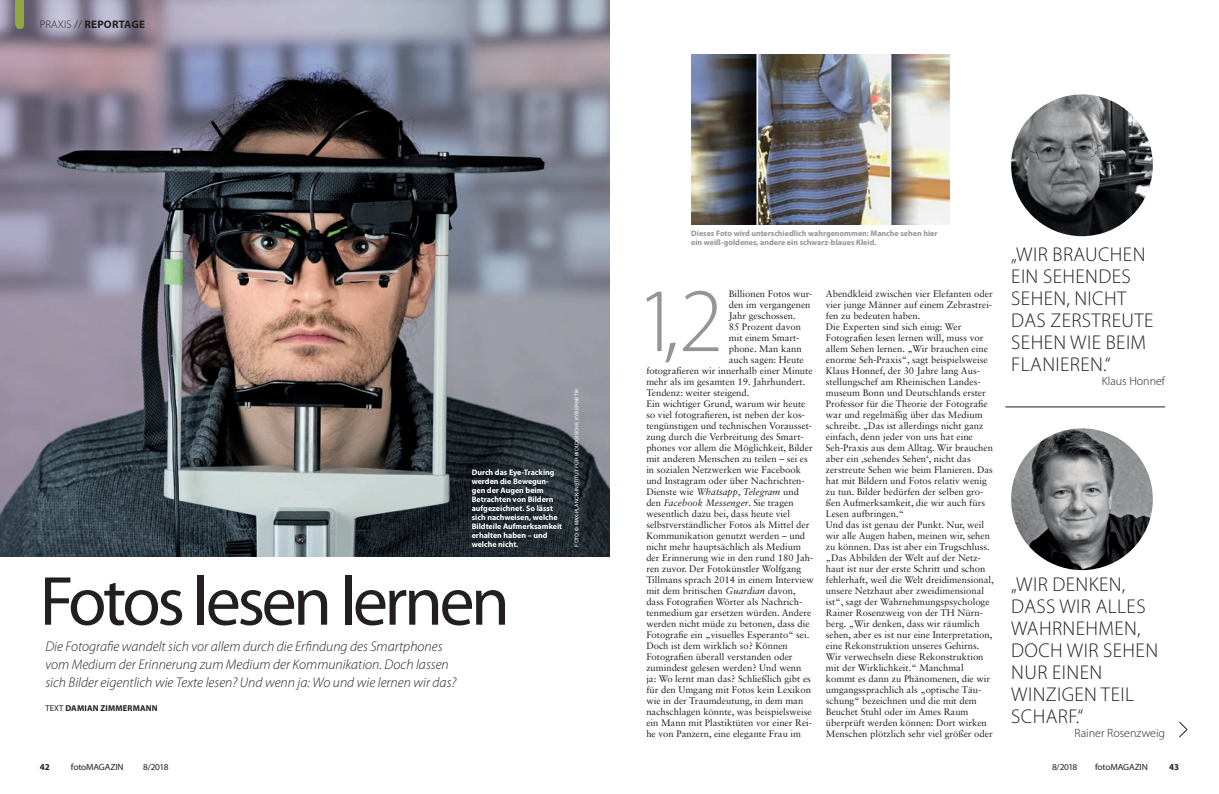
<style>
.page{position:relative;width:1219px;height:794px;background:#fff}
.page>*{position:absolute;margin:0;border:0;box-sizing:border-box;transform-origin:0 0}
.Lt_9_5_SabonRom_Init{font:300 91.3px "Myriad Pro";color:#939598}
.Head_70_MyriadProReg{font:70px "Myriad Pro";letter-spacing:-.05em;color:#231f20}
.Zitat_20_MyriadProLi{font:300 20px/22px "Myriad Pro";letter-spacing:.02em;color:#231f20}
.Vor_14_schwarz_Myria{font:italic 300 14px/18px "Myriad Pro";color:#231f20}
.Zitatgeber_12_Myriad{font:300 12px "Myriad Pro";color:#231f20}
.Rubrik_links{font:700 11px "Myriad Pro";letter-spacing:.02em;color:#231f20}
.Lt_9_5_SabonRom{font:9.5px/11px "Sabon LT Std";color:#231f20}
.Lt_9_5_SabonRom_Init-2{font:9.5px "Sabon LT Std";color:#231f20}
.Ausgabe_links{font:9px "Myriad Pro";letter-spacing:-.02em;color:#231f20}
.Ausgabe_rechts{font:9px "Myriad Pro";letter-spacing:-.02em;color:#231f20}
.Pagina_links{font:700 9px "Myriad Pro";color:#231f20}
.Pagina_rechts{font:700 9px "Myriad Pro";color:#231f20}
.Autor_8_5_MyiadProBo{font:700 8.5px "Myriad Pro";letter-spacing:.02em;color:#231f20}
.BU_8_schwarz_MyriadP{font:700 8px/9px "Myriad Pro";color:#fff}
.BU_8_schwarz_MyriadP-2{font:700 8px/9px "Myriad Pro";color:#939598}
.Credit_5_MyriadProRe{font:5px "Helvetica LT Std";color:#fff}
.s1{font-weight:300}
.s2{font-weight:400}
.s3{font-style:italic}
</style>
<div class="page">
<img style="left:0;top:0;width:609px;height:557px">
<img style="left:1011px;top:94px;width:142px;height:142px">
<img style="left:691px;top:55px;width:258px;height:170px">
<svg style="left:1179px;top:721px;width:9px;height:16px"></svg>
<img style="left:1011px;top:428px;width:142px;height:142px">
<hr style="left:1005px;top:407px;width:160px;height:1px;background:#231f20">
<div style="left:16px;top:0;width:8px;height:25px;background:#90a83d"></div>
<div style="left:16px;top:21px;width:8px;height:8px;background:#90a83d;border-radius:50%"></div>
<p class="Rubrik_links" style="left:40px;top:17px;width:107px"><span class="s1">PRAXIS //</span> REPORTAGE</p>
<p class="BU_8_schwarz_MyriadP" style="left:472px;top:467px;width:92px">Durch das Eye-Tracking werden die Bewegun&shy;gen der Augen beim<br>Betrachten von Bildern aufgezeichnet. So lässt sich nachweisen, welche<br>Bildteile Aufmerksamkeit erhalten haben – und welche nicht.</p>
<p class="Head_70_MyriadProReg" style="left:40px;top:558px;width:472px">Fotos lesen lernen</p>
<p class="Vor_14_schwarz_Myria" style="left:45px;top:637px;width:413px">Die Fotografie wandelt sich vor allem durch die Erfindung des Smartphones vom Medium der Erinnerung zum Medium der Kommunikation. Doch lassen sich Bilder eigentlich wie Texte lesen? Und wenn ja: Wo und wie lernen wir das?</p>
<p class="Autor_8_5_MyiadProBo" style="left:45px;top:702px;width:114px"><span class="s2">TEXT</span> DAMIAN ZIMMERMANN</p>
<p class="Credit_5_MyriadProRe" style="left:574px;top:546px;width:159px;rotate:-90deg">FOTO: © MAX-PLANCK-INSTITUT FÜR BIOLOGISCHE KYBERNETIK</p>
<p class="BU_8_schwarz_MyriadP-2" style="left:691px;top:229px;width:248px">Dieses Foto wird unterschiedlich wahrgenommen: Manche sehen hier ein weiß-goldenes, andere ein schwarz-blaues Kleid.</p>
<p class="Lt_9_5_SabonRom_Init" style="left:636px;top:266px;width:89px">1,2</p>
<p class="Lt_9_5_SabonRom_Init-2" style="left:729px;top:288px;width:85px">Billionen Fotos wur-</p>
<p class="Lt_9_5_SabonRom_Init-2" style="left:729px;top:299px;width:83px">den im vergangenen</p>
<p class="Lt_9_5_SabonRom_Init-2" style="left:729px;top:310px;width:69px">Jahr geschossen.</p>
<p class="Lt_9_5_SabonRom_Init-2" style="left:729px;top:321px;width:74px">85 Prozent davon</p>
<p class="Lt_9_5_SabonRom_Init-2" style="left:729px;top:332px;width:72px">mit einem Smart-</p>
<p class="Lt_9_5_SabonRom_Init-2" style="left:729px;top:343px;width:75px">phone. Man kann</p>
<p class="Lt_9_5_SabonRom_Init-2" style="left:729px;top:354px;width:76px">auch sagen: Heute</p>
<p class="Lt_9_5_SabonRom_Init-2" style="left:646px;top:365px;width:168px">fotografieren wir innerhalb einer Minute</p>
<p class="Lt_9_5_SabonRom_Init-2" style="left:646px;top:376px;width:161px">mehr als im gesamten 19. Jahrhundert.</p>
<p class="Lt_9_5_SabonRom_Init-2" style="left:646px;top:387px;width:105px">Tendenz: weiter steigend.</p>
<p class="Lt_9_5_SabonRom" style="left:646px;top:398px;width:169px">Ein wichtiger Grund, warum wir heute so viel fotografieren, ist neben der kos&shy;tengünstigen und technischen Vorausset&shy;zung durch die Verbreitung des Smart&shy;phones vor allem die Möglichkeit, Bilder mit anderen Menschen zu teilen – sei es in sozialen Netzwerken wie Facebook und Instagram oder über Nachrichten-Dienste wie <span class="s3">Whatsapp</span>, <span class="s3">Telegram</span> und den <span class="s3">Facebook Messenger</span>. Sie tragen wesentlich dazu bei, dass heute viel selbstverständlicher Fotos als Mittel der Kommunikation genutzt werden – und nicht mehr hauptsächlich als Medium der Erinnerung wie in den rund 180 Jah&shy;ren zuvor. Der Fotokünstler Wolfgang Tillmans sprach 2014 in einem Interview mit dem britischen <span class="s3">Guardian</span> davon, dass Fotografien Wörter als Nachrich&shy;tenmedium gar ersetzen würden. Andere werden nicht müde zu betonen, dass die Fotografie ein „visuelles Esperanto“ sei.</p>
<p class="Lt_9_5_SabonRom" style="left:646px;top:640px;width:167px">Doch ist dem wirklich so? Können Fotografien überall verstanden oder zumindest gelesen werden? Und wenn ja: Wo lernt man das? Schließlich gibt es für den Umgang mit Fotos kein Lexikon wie in der Traumdeutung, in dem man nachschlagen könnte, was beispielsweise ein Mann mit Plastiktüten vor einer Rei&shy;he von Panzern, eine elegante Frau im</p>
<p class="Lt_9_5_SabonRom" style="left:826px;top:288px;width:168px;text-align:justify">Abendkleid zwischen vier Elefanten oder vier junge Männer auf einem Zebrastrei&shy;fen zu bedeuten haben.</p>
<p class="Lt_9_5_SabonRom" style="left:826px;top:321px;width:169px">Die Experten sind sich einig: Wer Fotografien lesen lernen will, muss vor allem Sehen lernen. „Wir brauchen eine enorme Seh-Praxis“, sagt beispielsweise Klaus Honnef, der 30 Jahre lang Aus&shy;stellungschef am Rheinischen Landes&shy;museum Bonn und Deutschlands erster Professor für die Theorie der Fotografie war und regelmäßig über das Medium schreibt. „Das ist allerdings nicht ganz einfach, denn jeder von uns hat eine Seh-Praxis aus dem Alltag. Wir brauchen aber ein ‚sehendes Sehen‘, nicht das zerstreute Sehen wie beim Flanieren. Das hat mit Bildern und Fotos relativ wenig zu tun. Bilder bedürfen der selben gro&shy;ßen Aufmerksamkeit, die wir auch fürs Lesen aufbringen.“</p>
<p class="Lt_9_5_SabonRom" style="left:826px;top:519px;width:170px">Und das ist genau der Punkt. Nur, weil wir alle Augen haben, meinen wir, sehen zu können. Das ist aber ein Trugschluss. „Das Abbilden der Welt auf der Netz&shy;haut ist nur der erste Schritt und schon fehlerhaft, weil die Welt dreidimensional, unsere Netzhaut aber zweidimensional ist“, sagt der Wahrnehmungspsychologe Rainer Rosenzweig von der TH Nürn&shy;berg. „Wir denken, dass wir räumlich sehen, aber es ist nur eine Interpretation, eine Rekonstruktion unseres Gehirns.<br>Wir verwechseln diese Rekonstruktion mit der Wirklichkeit.“ Manchmal kommt es dann zu Phänomenen, die wir umgangssprachlich als „optische Täu&shy;schung“ bezeichnen und die mit dem Beuchet Stuhl oder im Ames Raum überprüft werden können: Dort wirken Menschen plötzlich sehr viel größer oder</p>
<p class="Zitat_20_MyriadProLi" style="left:1011px;top:243px;width:144px">„WIR BRAUCHEN<br>EIN SEHENDES<br>SEHEN, NICHT<br>DAS ZERSTREUTE<br>SEHEN WIE BEIM<br>FLANIEREN.“</p>
<p class="Zitatgeber_12_Myriad" style="left:1102px;top:374px;width:65px">Klaus Honnef</p>
<p class="Zitat_20_MyriadProLi" style="left:1011px;top:573px;width:149px">„WIR DENKEN,<br>DASS WIR ALLES<br>WAHRNEHMEN,<br>DOCH WIR SEHEN<br>NUR EINEN<br>WINZIGEN TEIL<br>SCHARF.“</p>
<p class="Zitatgeber_12_Myriad" style="left:1075px;top:726px;width:92px">Rainer Rosenzweig</p>
<p class="Pagina_links" style="left:40px;top:761px;width:11px">42</p>
<p class="Ausgabe_links" style="left:71px;top:761px;width:54px">fotoMAGAZIN</p>
<p class="Ausgabe_links" style="left:143px;top:761px;width:27px">8/2018</p>
<p class="Ausgabe_rechts" style="left:1052px;top:761px;width:27px">8/2018</p>
<p class="Ausgabe_rechts" style="left:1095px;top:761px;width:54px">fotoMAGAZIN</p>
<p class="Pagina_rechts" style="left:1169px;top:761px;width:11px">43</p>
</div>
